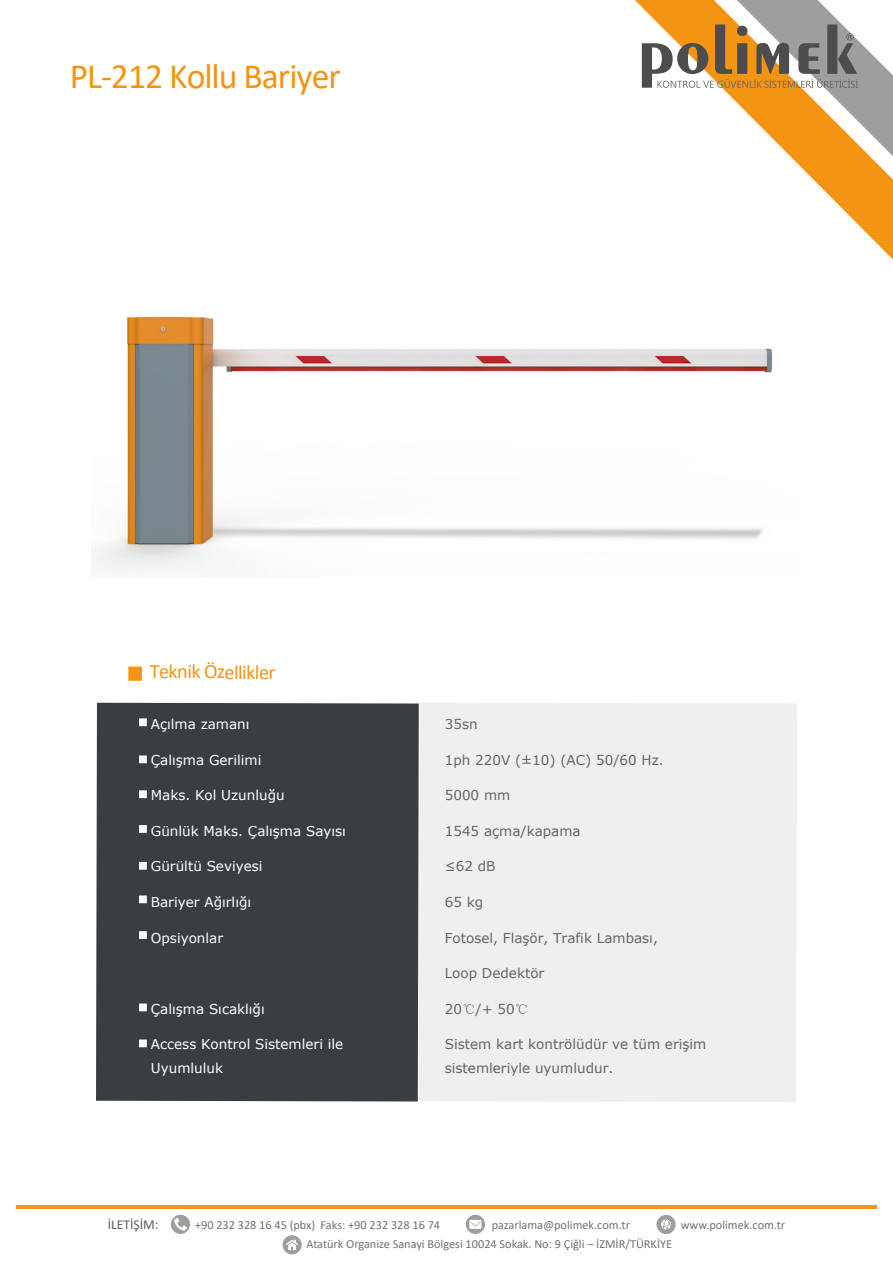
<style>
.page{position:relative;width:893px;height:1263px;background:#fff}
.page>*{position:absolute;margin:0;border:0;box-sizing:border-box;transform-origin:0 0}
.t1{font:35.55px "Calibri";letter-spacing:-.03em;color:#f39413}
.t2{font:20.25px "Calibri";letter-spacing:-.03em;color:#f39413}
.t3{font:13.65px "Calibri";color:#5e5b5c}
.t4{font:13.5px/23.7px "Verdana";color:#63656b}
.t5{font:13.5px/23.7px "Verdana";color:#fff}
.t6{font:12.3px "Calibri";color:#727272}
.s1{font-family:"Sim Sun"}
</style>
<div class="page">
<div style="left:419px;top:703px;width:378px;height:399px;background:#efefef"></div>
<div style="left:96px;top:703px;width:323px;height:398px;background:#383e42"></div>
<svg style="left:635px;top:0;width:258px;height:260px"></svg>
<svg style="left:642px;top:0;width:251px;height:156px"></svg>
<div style="left:466px;top:1215px;width:19px;height:19px;background:#9e9e9e;border-radius:50%"></div>
<div style="left:656px;top:1215px;width:20px;height:19px;background:#9e9e9e;border-radius:50%"></div>
<svg style="left:661px;top:1219px;width:10px;height:10px"></svg>
<div style="left:282px;top:1235px;width:20px;height:19px;background:#9e9e9e;border-radius:50%"></div>
<svg style="left:286px;top:1239px;width:12px;height:11px"></svg>
<div style="left:171px;top:1215px;width:19px;height:19px;background:#9e9e9e;border-radius:50%"></div>
<svg style="left:174px;top:1218px;width:13px;height:13px"></svg>
<hr style="left:16px;top:1205px;width:861px;height:3px;background:#f39413">
<svg style="left:469px;top:1220px;width:12px;height:9px"></svg>
<img style="left:92px;top:316px;width:681px;height:254px">
<div style="left:139px;top:718px;width:8px;height:8px;background:#fff"></div>
<div style="left:139px;top:755px;width:8px;height:8px;background:#fff"></div>
<div style="left:139px;top:790px;width:8px;height:8px;background:#fff"></div>
<div style="left:139px;top:825px;width:8px;height:8px;background:#fff"></div>
<div style="left:139px;top:862px;width:8px;height:8px;background:#fff"></div>
<div style="left:139px;top:895px;width:8px;height:8px;background:#fff"></div>
<div style="left:139px;top:931px;width:8px;height:8px;background:#fff"></div>
<div style="left:139px;top:1039px;width:8px;height:8px;background:#fff"></div>
<div style="left:139px;top:1003px;width:8px;height:8px;background:#fff"></div>
<div style="left:128px;top:667px;width:14px;height:14px;background:#f39413"></div>
<h1 class="t1" style="left:70px;top:51px;width:273px">PL-212 Kollu Bariyer</h1>
<h2 class="t2" style="left:150px;top:658px;width:128px">Teknik Özellikler</h2>
<p class="t5" style="left:151px;top:712px;width:100px">Açılma zamanı</p>
<p class="t5" style="left:151px;top:748px;width:112px">Çalışma Gerilimi</p>
<p class="t5" style="left:151px;top:783px;width:135px">Maks. Kol Uzunluğu</p>
<p class="t5" style="left:151px;top:819px;width:197px">Günlük Maks. Çalışma Sayısı</p>
<p class="t5" style="left:151px;top:854px;width:113px">Gürültü Seviyesi</p>
<p class="t5" style="left:151px;top:890px;width:102px">Bariyer Ağırlığı</p>
<p class="t5" style="left:151px;top:926px;width:74px">Opsiyonlar</p>
<p class="t5" style="left:151px;top:997px;width:115px">Çalışma Sıcaklığı</p>
<p class="t5" style="left:151px;top:1032px;width:194px">Access Kontrol Sistemleri ile<br>Uyumluluk</p>
<p class="t4" style="left:445px;top:712px;width:34px">35sn</p>
<p class="t4" style="left:445px;top:748px;width:220px">1ph 220V (±10) (AC) 50/60 Hz.</p>
<p class="t4" style="left:445px;top:783px;width:67px">5000 mm</p>
<p class="t4" style="left:445px;top:819px;width:137px">1545 açma/kapama</p>
<p class="t4" style="left:445px;top:854px;width:52px">≤62 dB</p>
<p class="t4" style="left:445px;top:890px;width:40px">65 kg</p>
<p class="t4" style="left:445px;top:926px;width:215px">Fotosel, Flaşör, Trafik Lambası,</p>
<p class="t4" style="left:445px;top:961px;width:101px">Loop Dedektör</p>
<p class="t4" style="left:445px;top:997px;width:85px">20<span class="s1">℃</span>/+ 50<span class="s1">℃</span></p>
<p class="t4" style="left:445px;top:1032px;width:263px">Sistem kart kontrölüdür ve tüm erişim sistemleriyle uyumludur.</p>
<p class="t3" style="left:108px;top:1215px;width:52px">İLETİŞİM:</p>
<p class="t6" style="left:195px;top:1216px;width:247px">+90 232 328 16 45 (pbx) Faks: +90 232 328 16 74</p>
<p class="t6" style="left:492px;top:1216px;width:140px">pazarlama@polimek.com.tr</p>
<p class="t6" style="left:681px;top:1216px;width:106px">www.polimek.com.tr</p>
<p class="t6" style="left:307px;top:1235px;width:367px">Atatürk Organize Sanayi Bölgesi 10024 Sokak. No: 9 Çiğli – İZMİR/TÜRKİYE</p>
</div>
